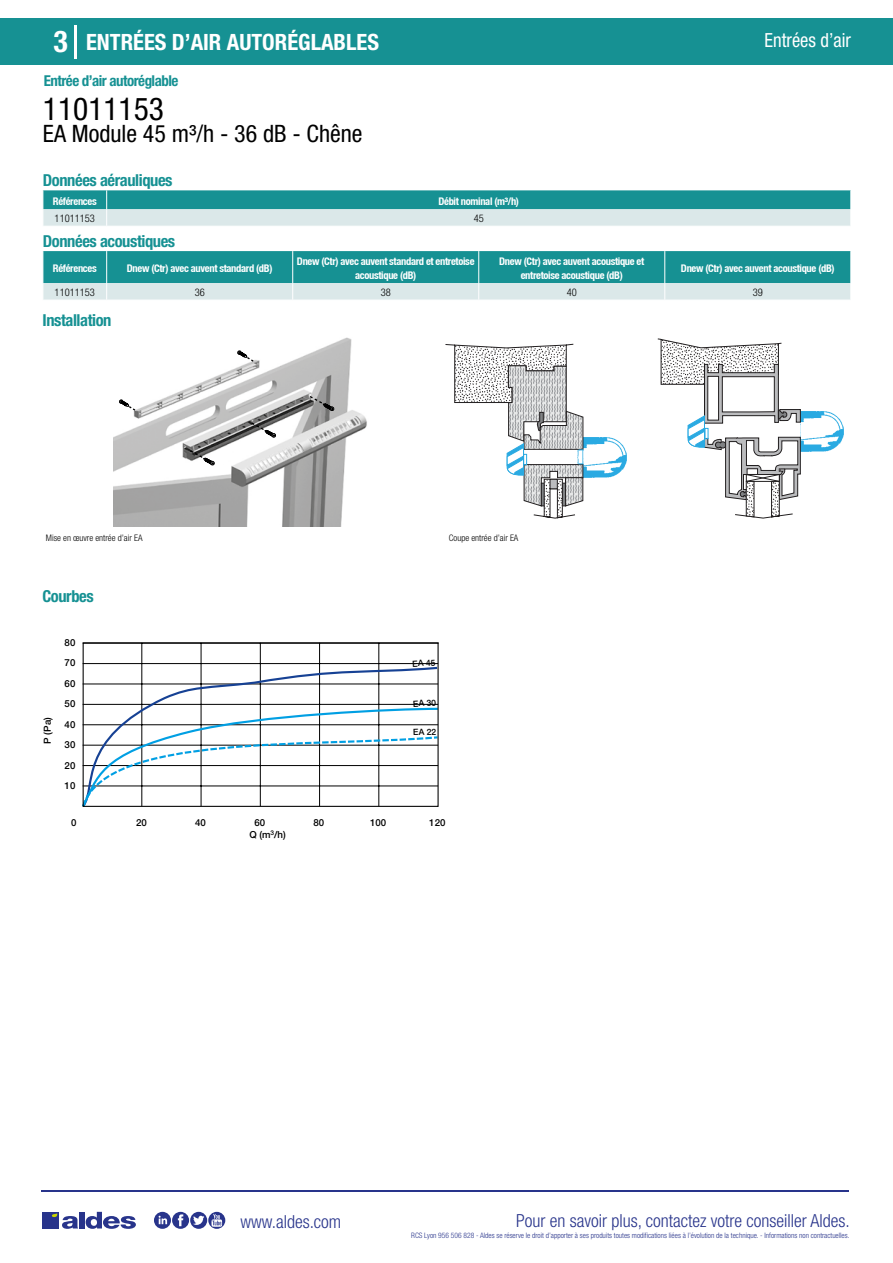
<style>
.page{position:relative;width:893px;height:1263px;background:#fff}
.page>*{position:absolute;margin:0;border:0;box-sizing:border-box;transform-origin:0 0}
.t1{font:condensed 31.5px "Helvetica Neue LT Std";color:#000}
.t2{font:700 condensed 30px "Helvetica Neue LT Std";color:#fff}
.t3{font:condensed 24px "Helvetica Neue LT Std";color:#000}
.t4{font:700 condensed 22.5px "Helvetica Neue LT Std";color:#fff}
.t5{font:condensed 19.5px "Helvetica Neue LT Std";color:#fff;scale:.95 1}
.t6{font:300 condensed 18px "Helvetica Neue";color:#28348b}
.t7{font:700 condensed 16.5px "Helvetica Neue LT Std";letter-spacing:-.025em;color:#169193}
.t8{font:700 condensed 15px "Helvetica Neue LT Std";letter-spacing:-.035em;color:#169193}
.t9{font:700 condensed 10.5px/13.5px "Helvetica Neue";letter-spacing:-.03em;color:#fff;text-align:center}
.t10{font:300 condensed 10.5px "Helvetica Neue";color:#000}
.t11{font:500 9.75px "Helvetica Neue";color:#000}
.t12{font:300 condensed 9px "Helvetica Neue";color:#000}
.t13{font:500 8.55px "Helvetica Neue";color:#000}
.t14{font:300 condensed 7.5px "Helvetica Neue";color:#28348b}
</style>
<div class="page">
<div style="left:0;top:18px;width:893px;height:46px;background:#169193"></div>
<hr style="left:74px;top:25px;width:2px;height:33px;background:#fff">
<hr style="left:41px;top:1190px;width:808px;height:1px;background:#28348b">
<svg style="left:154px;top:1212px;width:71px;height:17px"></svg>
<div style="left:42px;top:1212px;width:17px;height:16px;background:#28348b"></div>
<div style="left:79px;top:1212px;width:5px;height:16px;background:#28348b"></div>
<svg style="left:86px;top:1212px;width:50px;height:17px"></svg>
<svg style="left:52px;top:1213px;width:26px;height:16px"></svg>
<svg style="left:43px;top:190px;width:808px;height:36px;background:#75bbbc"></svg>
<svg style="left:43px;top:251px;width:808px;height:49px;background:#5cb0b1"></svg>
<img style="left:113px;top:337px;width:254px;height:190px">
<svg style="left:308px;top:395px;width:26px;height:16px"></svg>
<svg style="left:250px;top:421px;width:26px;height:16px"></svg>
<svg style="left:189px;top:449px;width:26px;height:16px"></svg>
<svg style="left:119px;top:400px;width:18px;height:12px"></svg>
<svg style="left:237px;top:351px;width:18px;height:12px"></svg>
<img style="left:584px;top:437px;width:43px;height:41px">
<svg style="left:445px;top:343px;width:139px;height:176px"></svg>
<img style="left:801px;top:411px;width:43px;height:41px">
<svg style="left:657px;top:338px;width:144px;height:181px"></svg>
<hr style="left:142px;top:643px;width:1px;height:163px;background:#000">
<hr style="left:201px;top:643px;width:1px;height:163px;background:#000">
<hr style="left:260px;top:643px;width:1px;height:163px;background:#000">
<hr style="left:319px;top:643px;width:1px;height:163px;background:#000">
<hr style="left:379px;top:643px;width:1px;height:163px;background:#000">
<hr style="left:83px;top:663px;width:355px;height:1px;background:#000">
<svg style="left:82px;top:666px;width:355px;height:41px"></svg>
<svg style="left:82px;top:707px;width:355px;height:100px"></svg>
<div style="left:83px;top:642px;width:356px;height:165px;border:1px solid #000"></div>
<h2 class="t2" style="left:54px;top:24px;width:16px">3</h2>
<h3 class="t4" style="left:86px;top:28px;width:294px">ENTRÉES D’AIR AUTORÉGLABLES</h3>
<h3 class="t5" style="left:765px;top:29px;width:92px">Entrées d’air</h3>
<h3 class="t8" style="left:44px;top:71px;width:136px">Entrée d’air autoréglable</h3>
<h1 class="t1" style="left:43px;top:91px;width:122px">11011153</h1>
<h3 class="t3" style="left:43px;top:120px;width:321px">EA Module 45 m³/h - 36 dB - Chêne</h3>
<h3 class="t7" style="left:43px;top:170px;width:131px">Données aérauliques</h3>
<p class="t9" style="left:53px;top:194px;width:45px">Références</p>
<p class="t9" style="left:438px;top:194px;width:82px">Débit nominal (m³/h)</p>
<p class="t10" style="left:55px;top:212px;width:42px">11011153</p>
<p class="t10" style="left:474px;top:212px;width:12px">45</p>
<h3 class="t7" style="left:43px;top:231px;width:134px">Données acoustiques</h3>
<p class="t9" style="left:53px;top:262px;width:45px">Références</p>
<p class="t9" style="left:127px;top:262px;width:147px">Dnew (Ctr) avec auvent standard (dB)</p>
<p class="t9" style="left:297px;top:255px;width:179px">Dnew (Ctr) avec auvent standard et entretoise acoustique (dB)</p>
<p class="t9" style="left:499px;top:255px;width:147px">Dnew (Ctr) avec auvent acoustique et entretoise acoustique (dB)</p>
<p class="t9" style="left:681px;top:262px;width:155px">Dnew (Ctr) avec auvent acoustique (dB)</p>
<p class="t10" style="left:55px;top:286px;width:42px">11011153</p>
<p class="t10" style="left:195px;top:286px;width:12px">36</p>
<p class="t10" style="left:381px;top:286px;width:12px">38</p>
<p class="t10" style="left:567px;top:286px;width:12px">40</p>
<p class="t10" style="left:753px;top:286px;width:12px">39</p>
<h3 class="t7" style="left:43px;top:310px;width:70px">Installation</h3>
<p class="t12" style="left:46px;top:532px;width:98px">Mise en œuvre entrée d’air EA</p>
<p class="t12" style="left:449px;top:532px;width:71px">Coupe entrée d’air EA</p>
<h3 class="t7" style="left:43px;top:586px;width:53px">Courbes</h3>
<p class="t11" style="left:42px;top:744px;width:28px;rotate:-90deg">P (Pa)</p>
<p class="t11" style="left:65px;top:636px;width:12px">80</p>
<p class="t11" style="left:65px;top:657px;width:12px">70</p>
<p class="t11" style="left:65px;top:677px;width:12px">60</p>
<p class="t11" style="left:65px;top:698px;width:12px">50</p>
<p class="t11" style="left:65px;top:718px;width:12px">40</p>
<p class="t11" style="left:65px;top:739px;width:12px">30</p>
<p class="t11" style="left:65px;top:759px;width:12px">20</p>
<p class="t11" style="left:65px;top:780px;width:12px">10</p>
<p class="t11" style="left:71px;top:816px;width:7px">0</p>
<p class="t13" style="left:412px;top:659px;width:25px;rotate:-4deg">EA 45</p>
<p class="t13" style="left:413px;top:699px;width:25px;rotate:-3deg">EA 30</p>
<p class="t13" style="left:413px;top:727px;width:25px;rotate:-2deg">EA 22</p>
<p class="t11" style="left:136px;top:816px;width:12px">20</p>
<p class="t11" style="left:195px;top:816px;width:12px">40</p>
<p class="t11" style="left:254px;top:816px;width:12px">60</p>
<p class="t11" style="left:314px;top:816px;width:12px">80</p>
<p class="t11" style="left:370px;top:816px;width:18px">100</p>
<p class="t11" style="left:429px;top:816px;width:18px">120</p>
<p class="t11" style="left:249px;top:829px;width:38px">Q (m<sup>3</sup>/h)</p>
<h3 class="t6" style="left:240px;top:1211px;width:102px">www.aldes.com</h3>
<h3 class="t6" style="left:516px;top:1211px;width:335px">Pour en savoir plus, contactez votre conseiller Aldes.</h3>
<p class="t14" style="left:411px;top:1230px;width:440px">RCS Lyon 956 506 828 - Aldes se réserve le droit d’apporter à ses produits toutes modifications liées à l’évolution de la technique. - Informations non contractuelles.</p>
</div>
